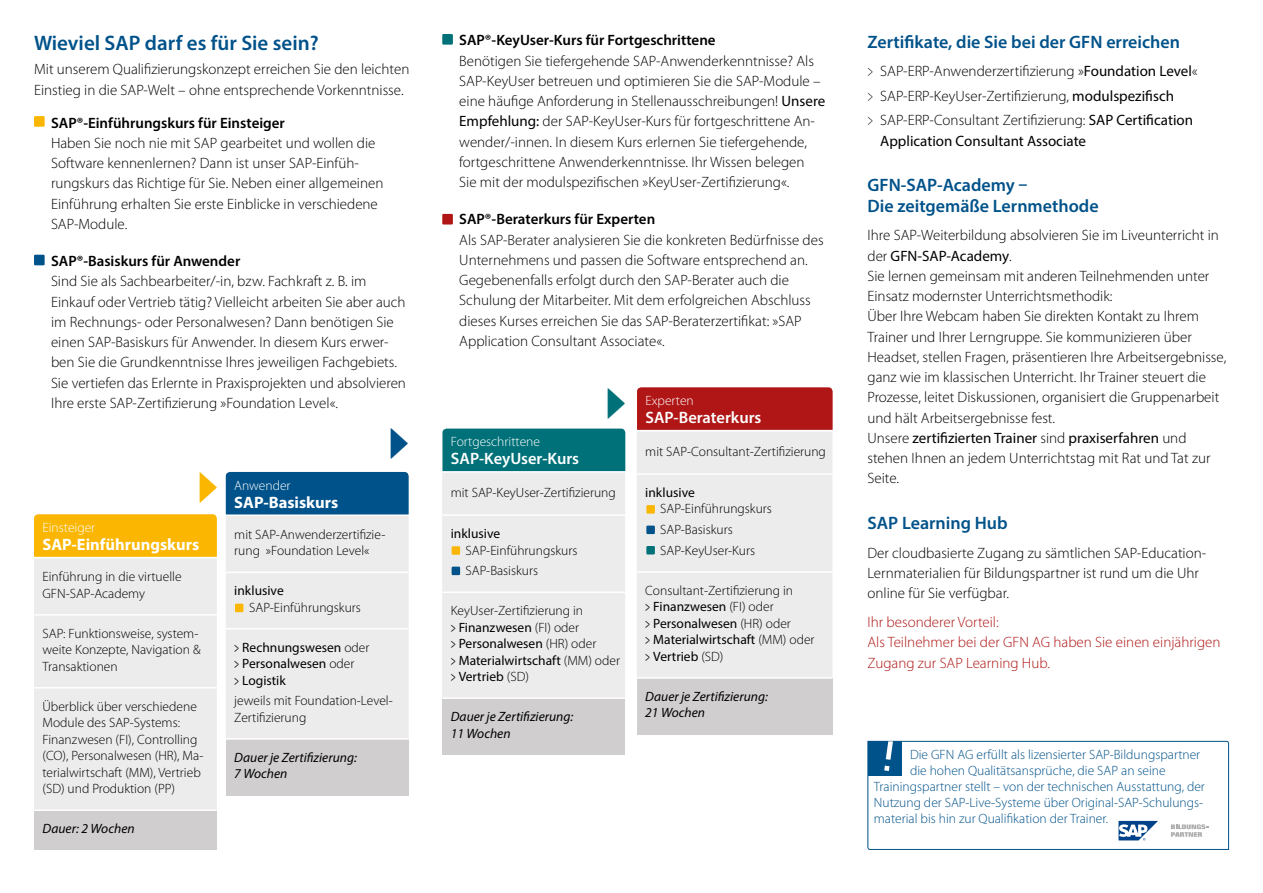
<style>
.page{position:relative;width:1263px;height:893px;background:#fff}
.page>*{position:absolute;margin:0;border:0;box-sizing:border-box;transform-origin:0 0}
.t1{font:600 21px "Myriad Pro";color:#00528a}
.t2{font:600 18px/20.2px "Myriad Pro";color:#00528a}
.t3{font:700 16.5px "Myriad Pro";color:#fff}
.t4{font:600 16.5px "Myriad Pro";color:#fff}
.t5{font:300 15px/20.2px "Myriad Pro";color:#000}
.t6{font:600 15px "Myriad Pro";color:#000}
.t7{font:300 15px/20.2px "Myriad Pro";color:#af1615}
.t8{font:15px "Myriad Pro";color:#000}
.t9{font:300 13.5px/16.5px "Myriad Pro";color:#000}
.t10{font:300 13.5px "Myriad Pro";color:#00528a}
.t11{font:italic 13.5px/16.5px "Myriad Pro";color:#000}
.t12{font:13.5px/16.5px "Myriad Pro";color:#000}
.t13{font:300 13.5px "Myriad Pro";color:#fff}
.s1{font-size:13.65px}
.s2{font-weight:300}
.s3{font-weight:400}
.s4{font-weight:400;font-size:13.65px}
.s5{font-size:15.6px}
</style>
<div class="page">
<div style="left:34px;top:116px;width:11px;height:11px;background:#fab600"></div>
<div style="left:34px;top:255px;width:11px;height:10px;background:#00528a"></div>
<div style="left:442px;top:34px;width:11px;height:11px;background:#007179"></div>
<div style="left:442px;top:214px;width:11px;height:11px;background:#af1615"></div>
<div style="left:226px;top:739px;width:183px;height:56px;background:#d0cecf"></div>
<hr style="left:226px;top:738px;width:183px;height:2px;background:#fff">
<svg style="left:226px;top:472px;width:183px;height:266px;background:#c7d3dd"></svg>
<div style="left:235px;top:604px;width:8px;height:8px;background:#fab600"></div>
<div style="left:34px;top:559px;width:183px;height:250px;background:#edeced"></div>
<div style="left:34px;top:810px;width:183px;height:40px;background:#d0cecf"></div>
<hr style="left:34px;top:614px;width:183px;height:2px;background:#fff">
<hr style="left:34px;top:687px;width:183px;height:1px;background:#fff">
<hr style="left:34px;top:809px;width:183px;height:2px;background:#fff">
<div style="left:34px;top:514px;width:183px;height:43px;background:#fab600"></div>
<div style="left:442px;top:698px;width:183px;height:56px;background:#d0cecf"></div>
<hr style="left:442px;top:697px;width:183px;height:2px;background:#fff">
<svg style="left:442px;top:429px;width:183px;height:268px;background:#c8d9db"></svg>
<div style="left:452px;top:546px;width:8px;height:9px;background:#fab600"></div>
<div style="left:452px;top:567px;width:8px;height:8px;background:#00528a"></div>
<div style="left:637px;top:387px;width:196px;height:43px;background:#af1615"></div>
<div style="left:637px;top:432px;width:195px;height:245px;background:#edeced"></div>
<div style="left:637px;top:678px;width:195px;height:56px;background:#d0cecf"></div>
<hr style="left:637px;top:473px;width:195px;height:2px;background:#fff">
<hr style="left:637px;top:571px;width:195px;height:2px;background:#fff">
<hr style="left:637px;top:677px;width:195px;height:2px;background:#fff">
<div style="left:646px;top:505px;width:9px;height:9px;background:#fab600"></div>
<div style="left:646px;top:526px;width:9px;height:8px;background:#00528a"></div>
<div style="left:646px;top:546px;width:9px;height:8px;background:#007179"></div>
<svg style="left:867px;top:741px;width:362px;height:109px"></svg>
<h1 class="t1" style="left:34px;top:29px;width:286px">Wieviel SAP darf es für Sie sein?</h1>
<p class="t5" style="left:34px;top:59px;width:377px">Mit unserem Qualifizierungskonzept erreichen Sie den leichten<br>Einstieg in die SAP-Welt – ohne entsprechende Vorkenntnisse.</p>
<p class="t6" style="left:51px;top:113px;width:235px">SAP®-Einführungskurs für Einsteiger</p>
<p class="t5" style="left:51px;top:133px;width:334px">Haben Sie noch nie mit SAP gearbeitet und wollen die Software kennenlernen? Dann ist unser SAP-Einfüh&shy;rungskurs das Richtige für Sie. Neben einer allgemeinen Einführung erhalten Sie erste Einblicke in verschiedene SAP-Module.</p>
<p class="t6" style="left:51px;top:251px;width:191px">SAP®-Basiskurs für Anwender</p>
<p class="t5" style="left:51px;top:271px;width:356px">Sind Sie als Sachbearbeiter/-in, bzw. Fachkraft z. B. im Einkauf oder Vertrieb tätig? Vielleicht arbeiten Sie aber auch im Rechnungs- oder Personalwesen? Dann benötigen Sie einen SAP-Basiskurs für Anwender. In diesem Kurs erwer&shy;ben Sie die Grundkenntnisse Ihres jeweiligen Fachgebiets.<br>Sie vertiefen das Erlernte in Praxisprojekten und absolvieren Ihre erste SAP-Zertifizierung »Foundation Level«.</p>
<p class="t13" style="left:43px;top:520px;width:54px">Einsteiger</p>
<p class="t3" style="left:43px;top:534px;width:158px">SAP-Einführungskurs</p>
<p class="t9" style="left:43px;top:569px;width:141px">Einführung in die virtuelle<br>GFN-SAP-Academy</p>
<p class="t9" style="left:43px;top:625px;width:160px">SAP: Funktionsweise, system&shy;weite Konzepte, Navigation &amp;<br>Transaktionen</p>
<p class="t9" style="left:43px;top:698px;width:162px">Überblick über verschiedene<br>Module des SAP-Systems:<br>Finanzwesen (FI), Controlling (CO), Personalwesen (HR), Ma&shy;terialwirtschaft (MM), Vertrieb (SD) und Produktion (PP)</p>
<p class="t11" style="left:43px;top:820px;width:94px">Dauer: 2 Wochen</p>
<p class="t13" style="left:234px;top:478px;width:58px">Anwender</p>
<p class="t3" style="left:234px;top:491px;width:105px">SAP-Basiskurs</p>
<p class="t9" style="left:234px;top:526px;width:153px">mit SAP-Anwenderzertifizie&shy;rung »Foundation Level«</p>
<p class="t12" style="left:234px;top:582px;width:51px">inklusive</p>
<p class="t9" style="left:249px;top:599px;width:113px">SAP-Einführungskurs</p>
<p class="t12" style="left:234px;top:639px;width:137px"><span class="s1">&gt;</span> Rechnungswesen <span class="s2">oder </span><span class="s1">&gt;</span> Personalwesen <span class="s2">oder<br></span><span class="s1">&gt;</span> Logistik</p>
<p class="t9" style="left:234px;top:693px;width:160px">jeweils mit Foundation-Level-<br>Zertifizierung</p>
<p class="t11" style="left:234px;top:749px;width:124px">Dauer je Zertifizierung:<br>7 Wochen</p>
<p class="t6" style="left:459px;top:31px;width:258px">SAP®-KeyUser-Kurs für Fortgeschrittene</p>
<p class="t5" style="left:459px;top:51px;width:368px">Benötigen Sie tiefergehende SAP-Anwenderkenntnisse? Als SAP-KeyUser betreuen und optimieren Sie die SAP-Module – eine häufige Anforderung in Stellenausschreibungen! <span class="s3">Unsere Empfehlung:</span> der SAP-KeyUser-Kurs für fortgeschrittene An&shy;wender/-innen. In diesem Kurs erlernen Sie tiefergehende, fortgeschrittene Anwenderkenntnisse. Ihr Wissen belegen Sie mit der modulspezifischen »KeyUser-Zertifizierung«.</p>
<p class="t6" style="left:459px;top:210px;width:197px">SAP®-Beraterkurs für Experten</p>
<p class="t5" style="left:459px;top:230px;width:366px">Als SAP-Berater analysieren Sie die konkreten Bedürfnisse des Unternehmens und passen die Software entsprechend an.<br>Gegebenenfalls erfolgt durch den SAP-Berater auch die Schulung der Mitarbeiter. Mit dem erfolgreichen Abschluss dieses Kurses erreichen Sie das SAP-Beraterzertifikat: »SAP Application Consultant Associate«.</p>
<p class="t13" style="left:451px;top:434px;width:91px">Fortgeschrittene</p>
<p class="t4" style="left:451px;top:448px;width:130px">SAP-KeyUser-Kurs</p>
<p class="t9" style="left:451px;top:484px;width:167px">mit SAP-KeyUser-Zertifizierung</p>
<p class="t12" style="left:451px;top:525px;width:51px">inklusive</p>
<p class="t9" style="left:466px;top:540px;width:113px;line-height:20.7px">SAP-Einführungskurs<br>SAP-Basiskurs</p>
<p class="t9" style="left:451px;top:603px;width:171px">KeyUser-Zertifizierung in<br><span class="s4">&gt;</span> <span class="s3">Finanzwesen</span> (FI) oder<br><span class="s4">&gt;</span> <span class="s3">Personalwesen</span> (HR) oder<br><span class="s4">&gt;</span> <span class="s3">Materialwirtschaft</span> (MM) oder <span class="s4">&gt;</span> <span class="s3">Vertrieb</span> (SD)</p>
<p class="t11" style="left:451px;top:708px;width:124px">Dauer je Zertifizierung:<br>11 Wochen</p>
<p class="t13" style="left:645px;top:393px;width:50px">Experten</p>
<p class="t4" style="left:645px;top:407px;width:117px">SAP-Beraterkurs</p>
<p class="t9" style="left:645px;top:443px;width:182px">mit SAP-Consultant-Zertifizierung</p>
<p class="t12" style="left:645px;top:484px;width:51px">inklusive</p>
<p class="t9" style="left:660px;top:499px;width:113px;line-height:20.7px">SAP-Einführungskurs<br>SAP-Basiskurs<br>SAP-KeyUser-Kurs</p>
<p class="t9" style="left:645px;top:582px;width:171px">Consultant-Zertifizierung in<br><span class="s4">&gt;</span> <span class="s3">Finanzwesen</span> (FI) oder<br><span class="s4">&gt;</span> <span class="s3">Personalwesen</span> (HR) oder<br><span class="s4">&gt;</span> <span class="s3">Materialwirtschaft</span> (MM) oder <span class="s4">&gt;</span> <span class="s3">Vertrieb</span> (SD)</p>
<p class="t11" style="left:645px;top:688px;width:124px">Dauer je Zertifizierung:<br>21 Wochen</p>
<p class="t2" style="left:867px;top:31px;width:314px">Zertifikate, die Sie bei der GFN erreichen</p>
<p class="t5" style="left:867px;top:59px;width:332px;line-height:24.5px"><span class="s5">&gt;</span> SAP-ERP-Anwenderzertifizierung »<span class="s3">Foundation Level</span>« <span class="s5">&gt;</span> SAP-ERP-KeyUser-Zertifizierung, <span class="s3">modulspezifisch<br></span><span class="s5">&gt;</span> SAP-ERP-Consultant Zertifizierung: <span class="s3">SAP Certification</span></p>
<p class="t8" style="left:880px;top:131px;width:207px">Application Consultant Associate</p>
<p class="t2" style="left:867px;top:175px;width:233px">GFN-SAP-Academy<br>Die zeitgemäße Lernmethode</p>
<p class="t5" style="left:867px;top:225px;width:360px">Ihre SAP-Weiterbildung absolvieren Sie im Liveunterricht in der <span class="s3">GFN-SAP-Academy</span>.<br>Sie lernen gemeinsam mit anderen Teilnehmenden unter Einsatz modernster Unterrichtsmethodik:<br>Über Ihre Webcam haben Sie direkten Kontakt zu Ihrem Trainer und Ihrer Lerngruppe. Sie kommunizieren über Headset, stellen Fragen, präsentieren Ihre Arbeitsergebnisse, ganz wie im klassischen Unterricht. Ihr Trainer steuert die Prozesse, leitet Diskussionen, organisiert die Gruppenarbeit und hält Arbeitsergebnisse fest.<br>Unsere <span class="s3">zertifizierten Trainer</span> sind <span class="s3">praxiserfahren</span> und stehen Ihnen an jedem Unterrichtstag mit Rat und Tat zur Seite.</p>
<p class="t2" style="left:867px;top:512px;width:142px">SAP Learning Hub</p>
<p class="t5" style="left:867px;top:543px;width:340px">Der cloudbasierte Zugang zu sämtlichen SAP-Education-<br>Lernmaterialien für Bildungspartner ist rund um die Uhr online für Sie verfügbar.</p>
<p class="t7" style="left:867px;top:612px;width:355px">Ihr besonderer Vorteil:<br>Als Teilnehmer bei der GFN AG haben Sie einen einjährigen<br>Zugang zur SAP Learning Hub.</p>
<p class="t10" style="left:910px;top:747px;width:292px">Die GFN AG erfüllt als lizensierter SAP-Bildungspartner</p>
<p class="t10" style="left:910px;top:763px;width:257px">die hohen Qualitätsansprüche, die SAP an seine</p>
<p class="t10" style="left:874px;top:779px;width:332px">Trainingspartner stellt – von der technischen Ausstattung, der</p>
<p class="t10" style="left:874px;top:795px;width:331px">Nutzung der SAP-Live-Systeme über Original-SAP-Schulungs-</p>
<p class="t10" style="left:874px;top:811px;width:236px">material bis hin zur Qualifikation der Trainer.</p>
</div>
